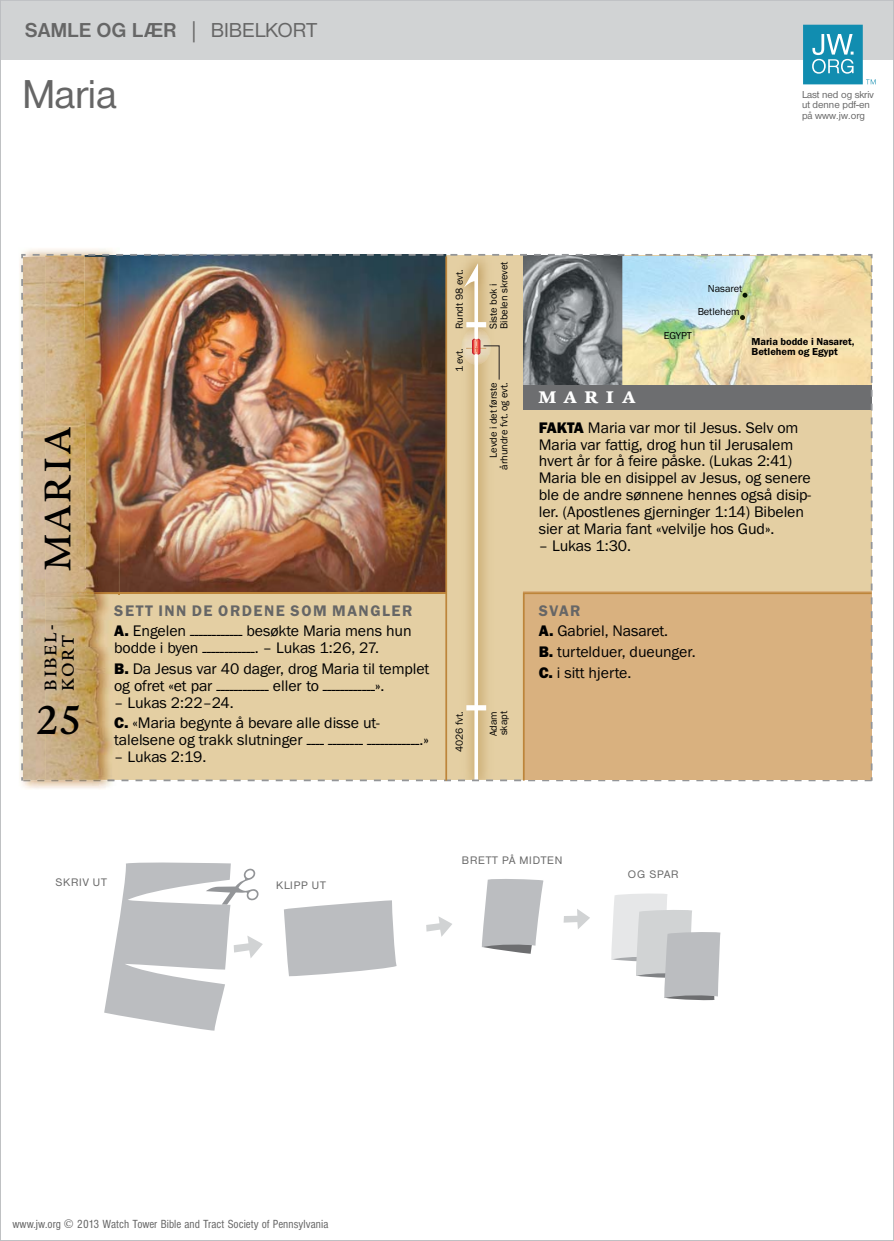
<style>
.page{position:relative;width:894px;height:1241px;background:#fff}
.page>*{position:absolute;margin:0;border:0;box-sizing:border-box;transform-origin:0 0}
.t1{font:70.88px "Wt At Artworkf QY Ap H0";color:#118db0}
.t2{font:41.82px "Wt U Nimbus San D Regf QY Ap H0";color:#666}
.t3{font:41.82px "Wt U Legacy Ser Itc T Medf QY Ap H0";color:#000}
.t4{font:38.32px "Wt U Legacy Ser Itc T Medf QY Ap H0";letter-spacing:.08em;color:#000}
.t5{font:21px "Wt U Nimbus San D Bolf QY Ap H0";letter-spacing:-.005em;color:#666}
.t6{font:17.5px/17.5px "Wt U Legacy Ser Itc T Medf QY Ap H0";letter-spacing:.1em;color:#000}
.t7{font:17.5px "Wt U Legacy Ser Itc T Ultf QY Ap H0";letter-spacing:.435em;color:#fff}
.t8{font:15.92px/17px "Wt U Franklin Got Itc T Boof QY Ap H0";letter-spacing:-.005em;color:#000}
.t9{font:15.92px "Wt Ut Sans Serif Bookf QY Ap H0";color:#000}
.t10{font:15.92px "Wt U Franklin Got Itc T Demf QY Ap H0";letter-spacing:.095em;color:#666}
.t11{font:12.25px "Wt U Nimbus San D Reg Conf QY Ap H0";letter-spacing:.005em;color:#666}
.t12{font:11.38px "Wt U Nimbus San D Regf QY Ap H0";letter-spacing:.065em;color:#666}
.t13{font:10.5px/10.5px "Wt U Franklin Got Itc T Boof QY Ap H0";letter-spacing:-.005em;color:#000}
.t14{font:10.5px/10.5px "Wt U Nimbus San D Regf QY Ap H0";color:#666}
.t15{font:10.5px/10.5px "Wt U Franklin Got Itc T Demf QY Ap H0";color:#000}
.s1{font-family:"Wt Ut Sans Serif Mediumf QY Ap H0"}
.s2{font-family:"Wt U Nimbus San D Regf QY Ap H0"}
.s3{font-family:"Wt U Franklin Got Itc T Heaf QY Ap H0"}
.s4{font-family:"Wt Ut Sans Serif Bookf QY Ap H0"}
.s5{font-family:"Wt U Franklin Got Itc T Boof QY Ap H0"}
.s6{font-family:"Wt Ut Serif Bookf QY Ap H0"}
</style>
<div class="page">
<svg style="left:284px;top:900px;width:112px;height:76px;background:#c4c6c8"></svg>
<svg style="left:481px;top:879px;width:62px;height:75px"></svg>
<svg style="left:611px;top:893px;width:109px;height:107px"></svg>
<svg style="left:104px;top:862px;width:159px;height:168px"></svg>
<svg style="left:426px;top:916px;width:26px;height:20px"></svg>
<svg style="left:563px;top:909px;width:27px;height:20px"></svg>
<img style="left:20px;top:253px;width:852px;height:528px">
<div style="left:0;top:0;width:893px;height:59px;background:#d1d3d4"></div>
<div style="left:804px;top:27px;width:57px;height:55px;background:#fff"></div>
<h3 class="t5" style="left:25px;top:23px;width:293px">SAMLE OG LÆR <span class="s1">-</span> <span class="s2">BIBELKORT</span></h3>
<h2 class="t2" style="left:22px;top:80px;width:96px">Maria</h2>
<h1 class="t1" style="left:801px;top:19px;width:76px">s</h1>
<p class="t14" style="left:801px;top:90px;width:73px">Last ned og skriv ut denne pdf-en pa www.jw.org</p>
<p class="t14" style="left:809px;top:105px;width:2px">˚</p>
<h3 class="t4" style="left:45px;top:571px;width:145px;rotate:-90deg">MARIA</h3>
<p class="t6" style="left:44px;top:690px;width:67px;rotate:-90deg">BIBEL-<br>KORT</p>
<h2 class="t3" style="left:36px;top:705px;width:48px">25</h2>
<p class="t13" style="left:455px;top:329px;width:61px;rotate:-90deg">Rundt 98 evt.</p>
<p class="t13" style="left:489px;top:329px;width:69px;rotate:-90deg">Siste bok i<br>Bibelen skrevet</p>
<p class="t13" style="left:454px;top:372px;width:26px;rotate:-90deg">1 evt.</p>
<p class="t13" style="left:489px;top:457px;width:77px;rotate:-90deg">Levde i det første</p>
<p class="t13" style="left:499px;top:469px;width:89px;rotate:-90deg">arhundre fvt. og evt.</p>
<p class="t13" style="left:493px;top:466px;width:3px;rotate:-90deg">˚</p>
<p class="t10" style="left:114px;top:605px;width:300px">SETT INN DE ORDENE SOM MANGLER</p>
<p class="t8" style="left:114px;top:623px;width:299px"><span class="s3">A.</span> Engelen <span class="s4">------------</span> besøkte Maria mens hun bodde i byen <span class="s4">------------</span>. – Lukas 1:26, 27.</p>
<p class="t8" style="left:114px;top:661px;width:316px"><span class="s3">B.</span> Da Jesus var 40 dager, drog Maria til templet</p>
<p class="t9" style="left:114px;top:675px;width:271px"><span class="s5">og ofret «et par</span> ------------ <span class="s5">eller to</span> ------------<span class="s5">».</span></p>
<p class="t8" style="left:114px;top:693px;width:267px;line-height:20.8px">– Lukas 2:22–24.<br><span class="s3">C.</span> «Maria begynte a bevare alle disse ut-</p>
<p class="t8" style="left:114px;top:702px;width:316px;line-height:25.9px;text-indent:126px">˚<br>talelsene og trakk slutninger <span class="s4">---- -------- ------------</span>.»</p>
<p class="t8" style="left:114px;top:749px;width:94px">– Lukas 2:19.</p>
<p class="t13" style="left:455px;top:751px;width:42px;rotate:-90deg">4026 fvt.</p>
<p class="t13" style="left:488px;top:736px;width:27px;rotate:-90deg">Adam skapt</p>
<p class="t13" style="left:707px;top:284px;width:36px">Nasaret</p>
<p class="t13" style="left:697px;top:307px;width:43px">Betlehem</p>
<p class="t13" style="left:663px;top:331px;width:30px">EGYPT</p>
<p class="t15" style="left:751px;top:337px;width:104px">Maria bodde i Nasaret,<br>Betlehem og Egypt</p>
<p class="t7" style="left:538px;top:391px;width:98px">MARIA</p>
<p class="t8" style="left:538px;top:420px;width:261px"><span class="s3">FAKTA</span> Maria var mor til Jesus. Selv om<br>Maria var fattig, drog hun til Jerusalem hvert ar for a feire paske. (Lukas 2:41)</p>
<p class="t8" style="left:538px;top:440px;width:273px;line-height:25.9px;text-align:center">˚<br>Maria ble en disippel av Jesus, og senere</p>
<p class="t8" style="left:538px;top:488px;width:274px">ble de andre sønnene hennes ogsa disip-</p>
<p class="t8" style="left:580px;top:445px;width:2px">˚</p>
<p class="t8" style="left:620px;top:445px;width:2px">˚</p>
<p class="t8" style="left:538px;top:474px;width:267px;line-height:25.9px;text-indent:229px">˚<br>ler. (Apostlenes gjerninger 1:14) Bibelen</p>
<p class="t8" style="left:538px;top:521px;width:237px">sier at Maria fant «velvilje hos Gud».</p>
<p class="t8" style="left:538px;top:538px;width:94px">– Lukas 1:30.</p>
<p class="t10" style="left:538px;top:605px;width:43px">SVAR</p>
<p class="t8" style="left:538px;top:621px;width:158px;line-height:20.8px"><span class="s3">A.</span> Gabriel, Nasaret.<br><span class="s3">B.</span> turtelduer, dueunger.<br><span class="s3">C.</span> i sitt hjerte.</p>
<p class="t12" style="left:56px;top:878px;width:53px">SKRIV UT</p>
<p class="t12" style="left:276px;top:881px;width:51px">KLIPP UT</p>
<p class="t12" style="left:512px;top:848px;width:2px">˚</p>
<p class="t12" style="left:461px;top:856px;width:102px">BRETT PA MIDTEN</p>
<p class="t12" style="left:627px;top:870px;width:52px">OG SPAR</p>
<p class="t11" style="left:12px;top:1219px;width:317px">www.jw.org <span class="s6">˘</span> 2013 Watch Tower Bible and Tract Society of Pennsylvania</p>
</div>
